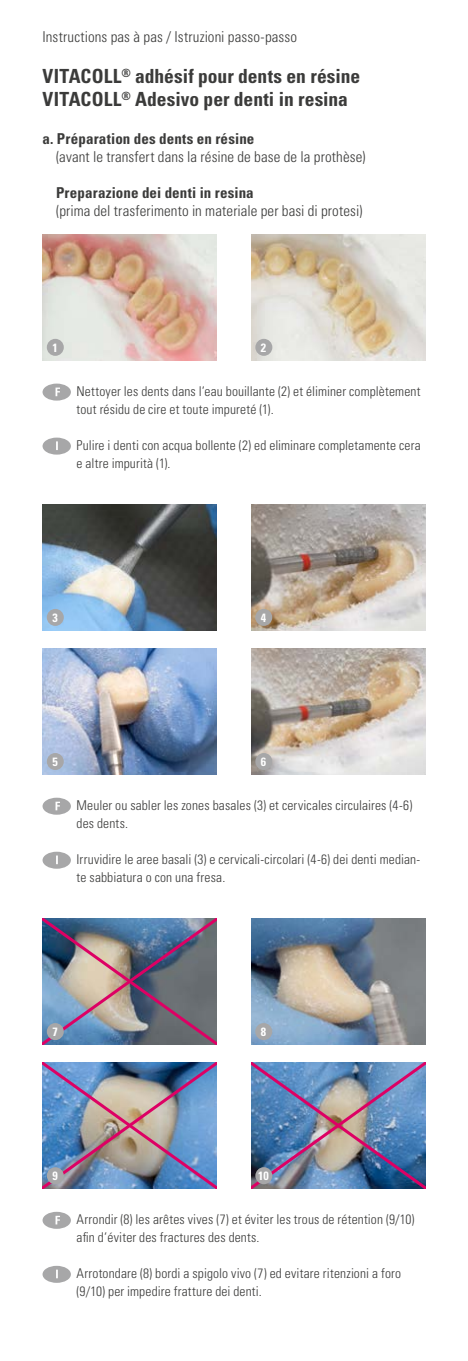
<style>
.page{position:relative;width:468px;height:1361px;background:#fff}
.page>*{position:absolute;margin:0;border:0;box-sizing:border-box;transform-origin:0 0}
.t1{font:700 condensed 19.5px/23.4px "Univers LT";color:#3b3b3a}
.t2{font:300 condensed 15px "Univers LT";letter-spacing:.01em;color:#3b3b3a}
.t3{font:700 condensed 15px "Univers LT";letter-spacing:.01em;color:#3b3b3a}
.t4{font:300 condensed 13.5px/18px "Univers LT";letter-spacing:.01em;color:#3b3b3a}
.t5{font:700 condensed 12px "Univers LT";color:#fff}
</style>
<div class="page">
<img style="left:43px;top:234px;width:174px;height:126px">
<img style="left:43px;top:504px;width:174px;height:126px">
<img style="left:43px;top:648px;width:174px;height:126px">
<img style="left:251px;top:648px;width:174px;height:126px">
<img style="left:251px;top:234px;width:174px;height:126px">
<img style="left:251px;top:504px;width:174px;height:126px">
<img style="left:251px;top:918px;width:174px;height:126px">
<img style="left:251px;top:1062px;width:174px;height:126px">
<img style="left:43px;top:1062px;width:174px;height:126px">
<img style="left:43px;top:918px;width:174px;height:126px">
<svg style="left:43px;top:797px;width:28px;height:17px"></svg>
<svg style="left:43px;top:851px;width:28px;height:17px"></svg>
<svg style="left:43px;top:1211px;width:28px;height:17px"></svg>
<svg style="left:43px;top:1265px;width:28px;height:17px"></svg>
<svg style="left:43px;top:383px;width:28px;height:18px"></svg>
<svg style="left:43px;top:437px;width:28px;height:17px"></svg>
<div style="left:47px;top:339px;width:17px;height:17px;background:#a7a7a8;border-radius:50%"></div>
<div style="left:47px;top:609px;width:17px;height:17px;background:#a7a7a8;border-radius:50%"></div>
<div style="left:47px;top:1023px;width:17px;height:17px;background:#a7a7a8;border-radius:50%"></div>
<div style="left:47px;top:753px;width:17px;height:17px;background:#a7a7a8;border-radius:50%"></div>
<div style="left:255px;top:753px;width:17px;height:17px;background:#a7a7a8;border-radius:50%"></div>
<div style="left:47px;top:1167px;width:17px;height:17px;background:#a7a7a8;border-radius:50%"></div>
<div style="left:255px;top:1167px;width:17px;height:17px;background:#a7a7a8;border-radius:50%"></div>
<div style="left:255px;top:609px;width:17px;height:17px;background:#a7a7a8;border-radius:50%"></div>
<div style="left:255px;top:1023px;width:17px;height:17px;background:#a7a7a8;border-radius:50%"></div>
<div style="left:255px;top:339px;width:17px;height:17px;background:#a7a7a8;border-radius:50%"></div>
<p class="t2" style="left:43px;top:27px;width:256px">Instructions pas à pas / Istruzioni passo-passo</p>
<h1 class="t1" style="left:43px;top:64px;width:319px">VITACOLL<sup>®</sup> adhésif pour dents en résine<br>VITACOLL<sup>®</sup> Adesivo per denti in resina</h1>
<p class="t3" style="left:43px;top:129px;width:213px">a. Préparation des dents en résine</p>
<p class="t2" style="left:56px;top:148px;width:311px">(avant le transfert dans la résine de base de la prothèse)</p>
<p class="t3" style="left:56px;top:183px;width:199px">Preparazione dei denti in resina</p>
<p class="t2" style="left:56px;top:202px;width:308px">(prima del trasferimento in materiale per basi di protesi)</p>
<p class="t5" style="left:52px;top:340px;width:7px">1</p>
<p class="t5" style="left:261px;top:340px;width:7px">2</p>
<p class="t4" style="left:77px;top:382px;width:345px">Nettoyer les dents dans l‘eau bouillante (2) et éliminer complètement tout résidu de cire et toute impureté (1).</p>
<p class="t4" style="left:77px;top:436px;width:345px">Pulire i denti con acqua bollente (2) ed eliminare completamente cera e altre impurità (1).</p>
<p class="t5" style="left:52px;top:610px;width:7px">3</p>
<p class="t5" style="left:261px;top:610px;width:7px">4</p>
<p class="t5" style="left:52px;top:754px;width:7px">5</p>
<p class="t5" style="left:261px;top:754px;width:7px">6</p>
<p class="t4" style="left:77px;top:796px;width:337px">Meuler ou sabler les zones basales (3) et cervicales circulaires (4-6) des dents.</p>
<p class="t4" style="left:77px;top:850px;width:345px">Irruvidire le aree basali (3) e cervicali-circolari (4-6) dei denti median&shy;te sabbiatura o con una fresa.</p>
<p class="t5" style="left:52px;top:1024px;width:7px">7</p>
<p class="t5" style="left:261px;top:1024px;width:7px">8</p>
<p class="t5" style="left:52px;top:1168px;width:7px">9</p>
<p class="t5" style="left:258px;top:1168px;width:12px">10</p>
<p class="t4" style="left:77px;top:1210px;width:339px">Arrondir (8) les arêtes vives (7) et éviter les trous de rétention (9/10) afin d‘éviter des fractures des dents.</p>
<p class="t4" style="left:77px;top:1264px;width:326px">Arrotondare (8) bordi a spigolo vivo (7) ed evitare ritenzioni a foro (9/10) per impedire fratture dei denti.</p>
</div>
